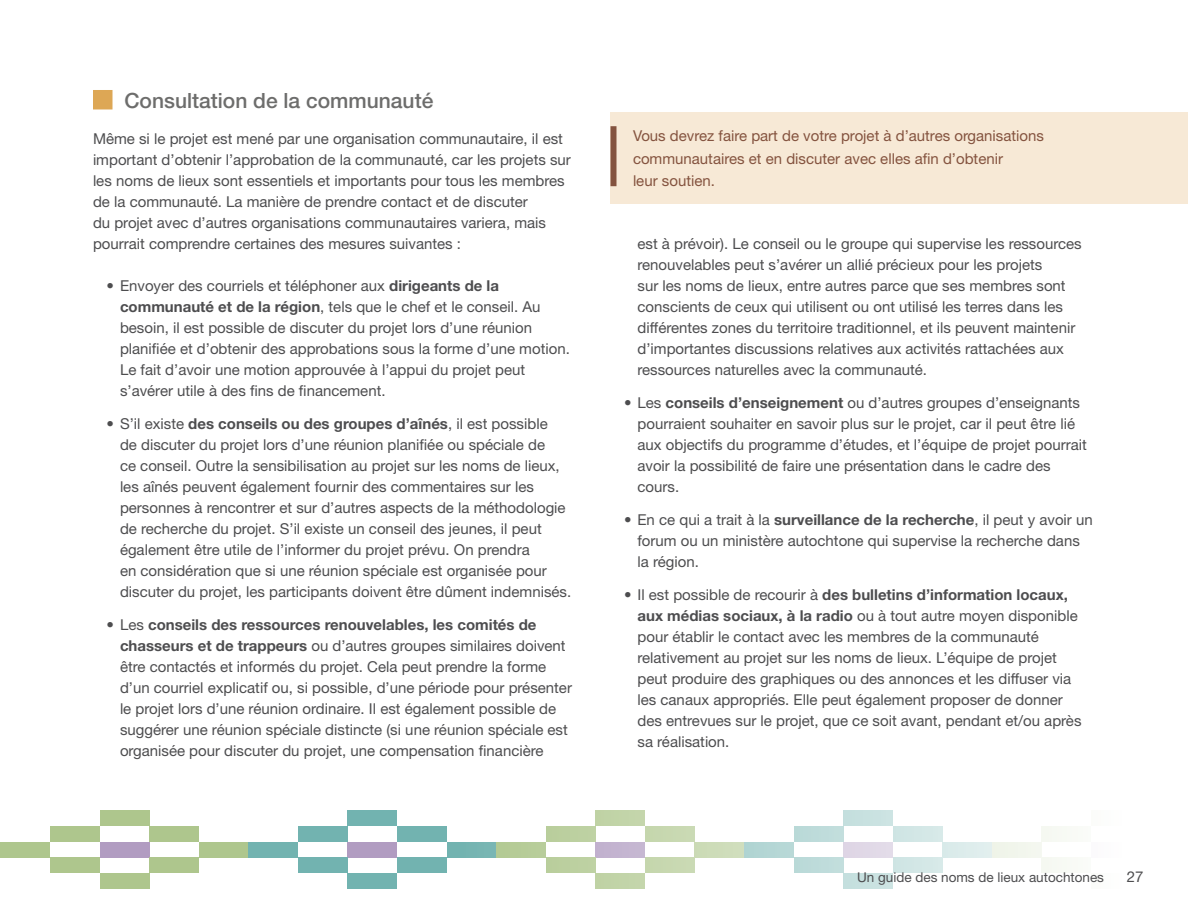
<style>
.page{position:relative;width:1188px;height:918px;background:#fff}
.page>*{position:absolute;margin:0;border:0;box-sizing:border-box;transform-origin:0 0}
.H3_0_1{font:500 21px "Helvetica Neue LT Std";color:#6d6d6c}
.t1{font:15px/21px "Helvetica Neue LT Std";color:#4d4d4f}
.p_quote{font:15px/22.5px "Helvetica Neue LT Std";color:#84533f}
.t2{font:13.5px "Helvetica Neue LT Std";color:#4d4d4f}
.s1{font-weight:700}
</style>
<div class="page">
<div style="left:100px;top:873px;width:49px;height:16px;background:#aec68d"></div>
<div style="left:100px;top:810px;width:49px;height:16px;background:#aec68d"></div>
<div style="left:100px;top:842px;width:49px;height:16px;background:#b19cc1"></div>
<div style="left:149px;top:858px;width:50px;height:15px;background:#aec68d"></div>
<div style="left:50px;top:858px;width:50px;height:15px;background:#aec68d"></div>
<div style="left:199px;top:842px;width:50px;height:16px;background:#aec68d"></div>
<div style="left:249px;top:842px;width:49px;height:16px;background:#72b3b0"></div>
<div style="left:447px;top:842px;width:49px;height:16px;background:#75b4b1"></div>
<div style="left:149px;top:826px;width:50px;height:16px;background:#aec68d"></div>
<div style="left:50px;top:826px;width:50px;height:16px;background:#aec68d"></div>
<div style="left:595px;top:873px;width:50px;height:16px;background:#c2d4a8"></div>
<div style="left:595px;top:810px;width:50px;height:16px;background:#c2d4a8"></div>
<div style="left:595px;top:842px;width:50px;height:16px;background:#c3b4d0"></div>
<div style="left:645px;top:858px;width:50px;height:15px;background:#c8d8b0"></div>
<div style="left:546px;top:858px;width:49px;height:15px;background:#bcd0a0"></div>
<div style="left:695px;top:842px;width:49px;height:16px;background:#cedcb9"></div>
<div style="left:1px;top:842px;width:49px;height:16px;background:#aec68d"></div>
<div style="left:1042px;top:858px;width:49px;height:15px;background:#f7faf4"></div>
<div style="left:1042px;top:826px;width:49px;height:16px;background:#f7faf4"></div>
<div style="left:992px;top:842px;width:50px;height:16px;background:#f1f5ec"></div>
<div style="left:496px;top:842px;width:50px;height:16px;background:#b5cb97"></div>
<div style="left:645px;top:826px;width:50px;height:16px;background:#c8d8b0"></div>
<div style="left:546px;top:826px;width:49px;height:16px;background:#bcd0a0"></div>
<div style="left:348px;top:873px;width:49px;height:16px;background:#72b3b0"></div>
<div style="left:348px;top:810px;width:49px;height:16px;background:#72b3b0"></div>
<div style="left:348px;top:842px;width:49px;height:16px;background:#b19cc1"></div>
<div style="left:397px;top:858px;width:50px;height:15px;background:#72b3b0"></div>
<div style="left:298px;top:858px;width:50px;height:15px;background:#72b3b0"></div>
<div style="left:397px;top:826px;width:50px;height:16px;background:#72b3b0"></div>
<div style="left:298px;top:826px;width:50px;height:16px;background:#72b3b0"></div>
<div style="left:744px;top:842px;width:50px;height:16px;background:#b4d6d5"></div>
<div style="left:942px;top:842px;width:50px;height:16px;background:#deedec"></div>
<div style="left:843px;top:873px;width:50px;height:16px;background:#c8e1e0"></div>
<div style="left:843px;top:810px;width:50px;height:16px;background:#c8e1e0"></div>
<div style="left:843px;top:842px;width:50px;height:16px;background:#e0d8e7"></div>
<div style="left:893px;top:858px;width:49px;height:15px;background:#d3e7e6"></div>
<div style="left:794px;top:858px;width:49px;height:15px;background:#bddbda"></div>
<div style="left:893px;top:826px;width:49px;height:16px;background:#d3e7e6"></div>
<div style="left:794px;top:826px;width:49px;height:16px;background:#bddbda"></div>
<div style="left:93px;top:90px;width:19px;height:19px;background:#dda755"></div>
<div style="left:610px;top:112px;width:578px;height:92px;background:#f7e9d6"></div>
<div style="left:610px;top:126px;width:6px;height:60px;background:#84533f"></div>
<h3 class="H3_0_1" style="left:124px;top:88px;width:310px">Consultation de la communauté</h3>
<p class="t1" style="left:93px;top:128px;width:479px">Même si le projet est mené par une organisation communautaire, il est important d’obtenir l’approbation de la communauté, car les projets sur les noms de lieux sont essentiels et importants pour tous les membres de la communauté. La manière de prendre contact et de discuter<br>du projet avec d’autres organisations communautaires variera, mais pourrait comprendre certaines des mesures suivantes :</p>
<p class="t1" style="left:120px;top:275px;width:449px;text-indent:-14px"><span class="s1">•</span> Envoyer des courriels et téléphoner aux <span class="s1">dirigeants de la communauté et de la région</span>, tels que le chef et le conseil. Au besoin, il est possible de discuter du projet lors d’une réunion planifiée et d’obtenir des approbations sous la forme d’une motion.<br>Le fait d’avoir une motion approuvée à l’appui du projet peut s’avérer utile à des fins de financement.</p>
<p class="t1" style="left:120px;top:413px;width:450px;text-indent:-14px"><span class="s1">•</span> S’il existe <span class="s1">des conseils ou des groupes d’aînés</span>, il est possible<br>de discuter du projet lors d’une réunion planifiée ou spéciale de<br>ce conseil. Outre la sensibilisation au projet sur les noms de lieux, les aînés peuvent également fournir des commentaires sur les personnes à rencontrer et sur d’autres aspects de la méthodologie de recherche du projet. S’il existe un conseil des jeunes, il peut également être utile de l’informer du projet prévu. On prendra<br>en considération que si une réunion spéciale est organisée pour discuter du projet, les participants doivent être dûment indemnisés.</p>
<p class="t1" style="left:120px;top:614px;width:454px;text-indent:-14px"><span class="s1">•</span> Les <span class="s1">conseils des ressources renouvelables, les comités de chasseurs et de trappeurs</span> ou d’autres groupes similaires doivent être contactés et informés du projet. Cela peut prendre la forme d’un courriel explicatif ou, si possible, d’une période pour présenter le projet lors d’une réunion ordinaire. Il est également possible de suggérer une réunion spéciale distincte (si une réunion spéciale est organisée pour discuter du projet, une compensation financière</p>
<p class="p_quote" style="left:633px;top:124px;width:413px">Vous devrez faire part de votre projet à d’autres organisations communautaires et en discuter avec elles afin d’obtenir<br>leur soutien.</p>
<p class="t1" style="left:638px;top:233px;width:446px">est à prévoir). Le conseil ou le groupe qui supervise les ressources renouvelables peut s’avérer un allié précieux pour les projets<br>sur les noms de lieux, entre autres parce que ses membres sont conscients de ceux qui utilisent ou ont utilisé les terres dans les différentes zones du territoire traditionnel, et ils peuvent maintenir d’importantes discussions relatives aux activités rattachées aux ressources naturelles avec la communauté.</p>
<p class="t1" style="left:638px;top:392px;width:451px;text-indent:-14px"><span class="s1">•</span> Les <span class="s1">conseils d’enseignement</span> ou d’autres groupes d’enseignants pourraient souhaiter en savoir plus sur le projet, car il peut être lié aux objectifs du programme d’études, et l’équipe de projet pourrait avoir la possibilité de faire une présentation dans le cadre des cours.</p>
<p class="t1" style="left:638px;top:509px;width:457px;text-indent:-14px"><span class="s1">•</span> En ce qui a trait à la <span class="s1">surveillance de la recherche</span>, il peut y avoir un forum ou un ministère autochtone qui supervise la recherche dans la région.</p>
<p class="t1" style="left:638px;top:584px;width:446px;text-indent:-14px"><span class="s1">•</span> Il est possible de recourir à <span class="s1">des bulletins d’information locaux, aux médias sociaux, à la radio</span> ou à tout autre moyen disponible pour établir le contact avec les membres de la communauté relativement au projet sur les noms de lieux. L’équipe de projet peut produire des graphiques ou des annonces et les diffuser via les canaux appropriés. Elle peut également proposer de donner des entrevues sur le projet, que ce soit avant, pendant et/ou après sa réalisation.</p>
<p class="t2" style="left:857px;top:869px;width:248px">Un guide des noms de lieux autochtones</p>
<p class="t1" style="left:1127px;top:866px;width:18px">27</p>
</div>
